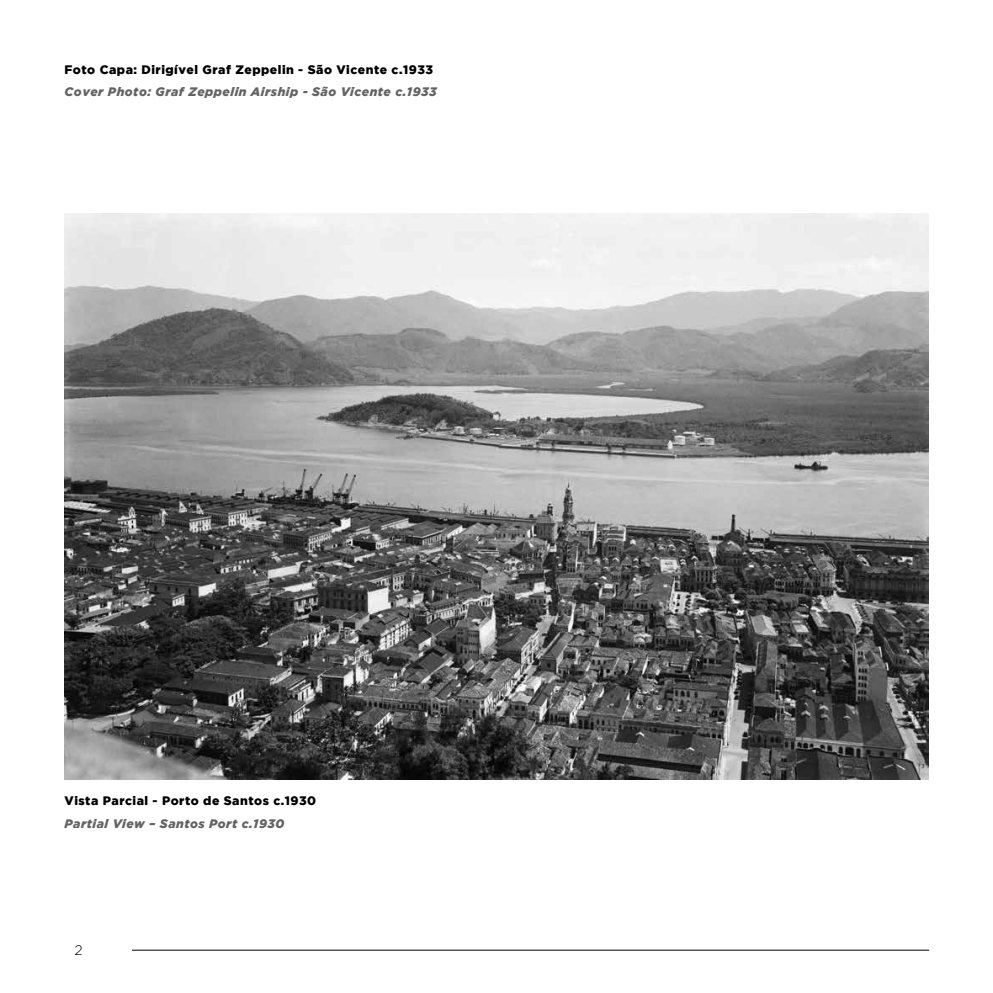
<style>
.page{position:relative;width:993px;height:993px;background:#fff}
.page>*{position:absolute;margin:0;border:0;box-sizing:border-box;transform-origin:0 0}
.t1{font:300 14px "Gotham";color:#000}
.t2{font:900 12.25px "Gotham";letter-spacing:.04em;color:#000}
.t3{font:italic 900 12.25px "Gotham";letter-spacing:.04em;color:#646363}
</style>
<div class="page">
<hr style="left:132px;top:949px;width:796px;height:1px;background:#000">
<img style="left:64px;top:213px;width:864px;height:566px">
<p class="t2" style="left:64px;top:62px;width:370px">Foto Capa: Dirigível Graf Zeppelin - São Vicente c.1933</p>
<p class="t3" style="left:64px;top:85px;width:373px">Cover Photo: Graf Zeppelin Airship - São Vicente c.1933</p>
<p class="t2" style="left:64px;top:793px;width:253px">Vista Parcial - Porto de Santos c.1930</p>
<p class="t3" style="left:64px;top:816px;width:221px">Partial View – Santos Port c.1930</p>
<p class="t1" style="left:74px;top:942px;width:10px">2</p>
</div>
